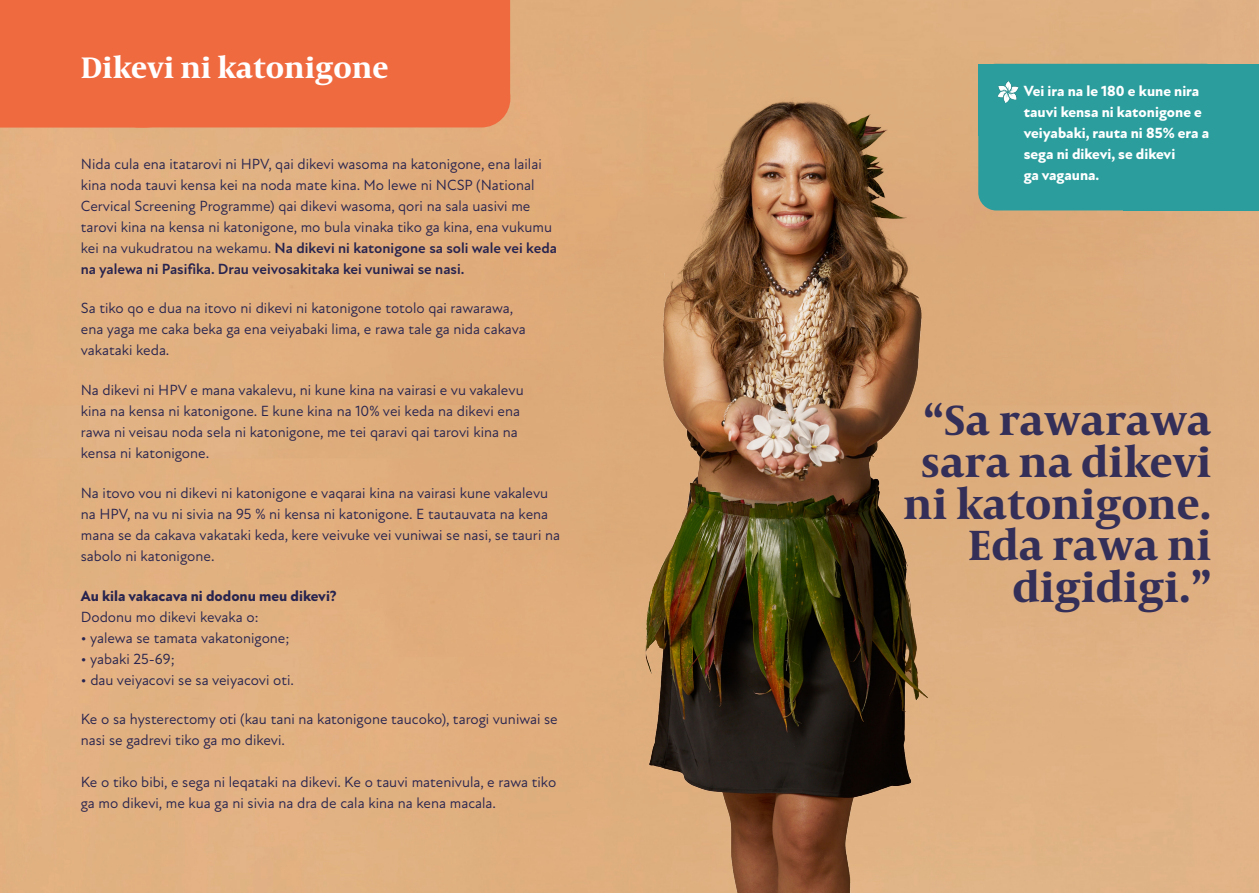
<style>
.page{position:relative;width:1259px;height:893px;background:#e0af7f}
.page>*{position:absolute;margin:0;border:0;box-sizing:border-box;transform-origin:0 0}
.t1{font:700 43.2px/41.8px "Capitolium News 2";color:#332f58;text-align:right}
.t2{font:700 30.3px "Capitolium News 2";color:#fff}
.Paragraph{font:15px/21px "New Atten";color:#28244f}
.Paragraph-2{font:800 15px/21px "New Atten";color:#fff}
.Paragraph-3{font:800 15px/21px "New Atten";color:#28244f}
.s1{font-weight:700}
.s2{font-weight:400}
</style>
<div class="page">
<div style="left:0;top:0;width:510px;height:128px;background:#f06a40"></div>
<div style="left:110px;top:69px;width:400px;height:58px;background:#f06a40;border-radius:29px"></div>
<div style="left:978px;top:64px;width:245px;height:146px;background:#2b9d9d;border-radius:18px"></div>
<div style="left:1123px;top:64px;width:136px;height:146px;background:#2b9d9d"></div>
<div style="left:978px;top:64px;width:148px;height:72px;background:#2b9d9d"></div>
<img style="left:998px;top:82px;width:20px;height:21px">
<img style="left:645px;top:95px;width:284px;height:798px">
<p class="t2" style="left:81px;top:46px;width:309px">Dikevi ni katonigone</p>
<p class="Paragraph" style="left:81px;top:153px;width:478px">Nida cula ena itatarovi ni HPV, qai dikevi wasoma na katonigone, ena lailai kina noda tauvi kensa kei na noda mate kina. Mo lewe ni NCSP (National Cervical Screening Programme) qai dikevi wasoma, qori na sala uasivi me tarovi kina na kensa ni katonigone, mo bula vinaka tiko ga kina, ena vukumu kei na vukudratou na wekamu. <span class="s1">Na dikevi ni katonigone sa soli wale vei keda na yalewa ni Pasifika. Drau veivosakitaka kei vuniwai se nasi.</span></p>
<p class="Paragraph" style="left:81px;top:298px;width:446px">Sa tiko qo e dua na itovo ni dikevi ni katonigone totolo qai rawarawa, ena yaga me caka beka ga ena veiyabaki lima, e rawa tale ga nida cakava vakataki keda.</p>
<p class="Paragraph" style="left:81px;top:380px;width:444px">Na dikevi ni HPV e mana vakalevu, ni kune kina na vairasi e vu vakalevu kina na kensa ni katonigone. E kune kina na 10% vei keda na dikevi ena rawa ni veisau noda sela ni katonigone, me tei qaravi qai tarovi kina na kensa ni katonigone.</p>
<p class="Paragraph" style="left:81px;top:482px;width:481px">Na itovo vou ni dikevi ni katonigone e vaqarai kina na vairasi kune vakalevu na HPV, na vu ni sivia na 95 % ni kensa ni katonigone. E tautauvata na kena mana se da cakava vakataki keda, kere veivuke vei vuniwai se nasi, se tauri na sabolo ni katonigone.</p>
<p class="Paragraph-3" style="left:81px;top:585px;width:257px">Au kila vakacava ni dodonu meu dikevi?<br><span class="s2">Dodonu mo dikevi kevaka o:</span></p>
<p class="Paragraph" style="left:81px;top:627px;width:210px">• yalewa se tamata vakatonigone;</p>
<p class="Paragraph" style="left:81px;top:648px;width:95px">• yabaki 25-69;</p>
<p class="Paragraph" style="left:81px;top:669px;width:215px">• dau veiyacovi se sa veiyacovi oti.</p>
<p class="Paragraph" style="left:81px;top:709px;width:478px">Ke o sa hysterectomy oti (kau tani na katonigone taucoko), tarogi vuniwai se nasi se gadrevi tiko ga mo dikevi.</p>
<p class="Paragraph" style="left:81px;top:772px;width:477px">Ke o tiko bibi, e sega ni leqataki na dikevi. Ke o tauvi matenivula, e rawa tiko ga mo dikevi, me kua ga ni sivia na dra de cala kina na kena macala.</p>
<p class="Paragraph-2" style="left:1023px;top:81px;width:187px">Vei ira na le 180 e kune nira tauvi kensa ni katonigone e veiyabaki, rauta ni 85% era a sega ni dikevi, se dikevi<br>ga vagauna.</p>
<p class="t1" style="left:903px;top:397px;width:309px">“Sa rawarawa sara na dikevi ni katonigone.<br>Eda rawa ni</p>
<p class="t1" style="left:1012px;top:565px;width:200px">digidigi.”</p>
</div>
